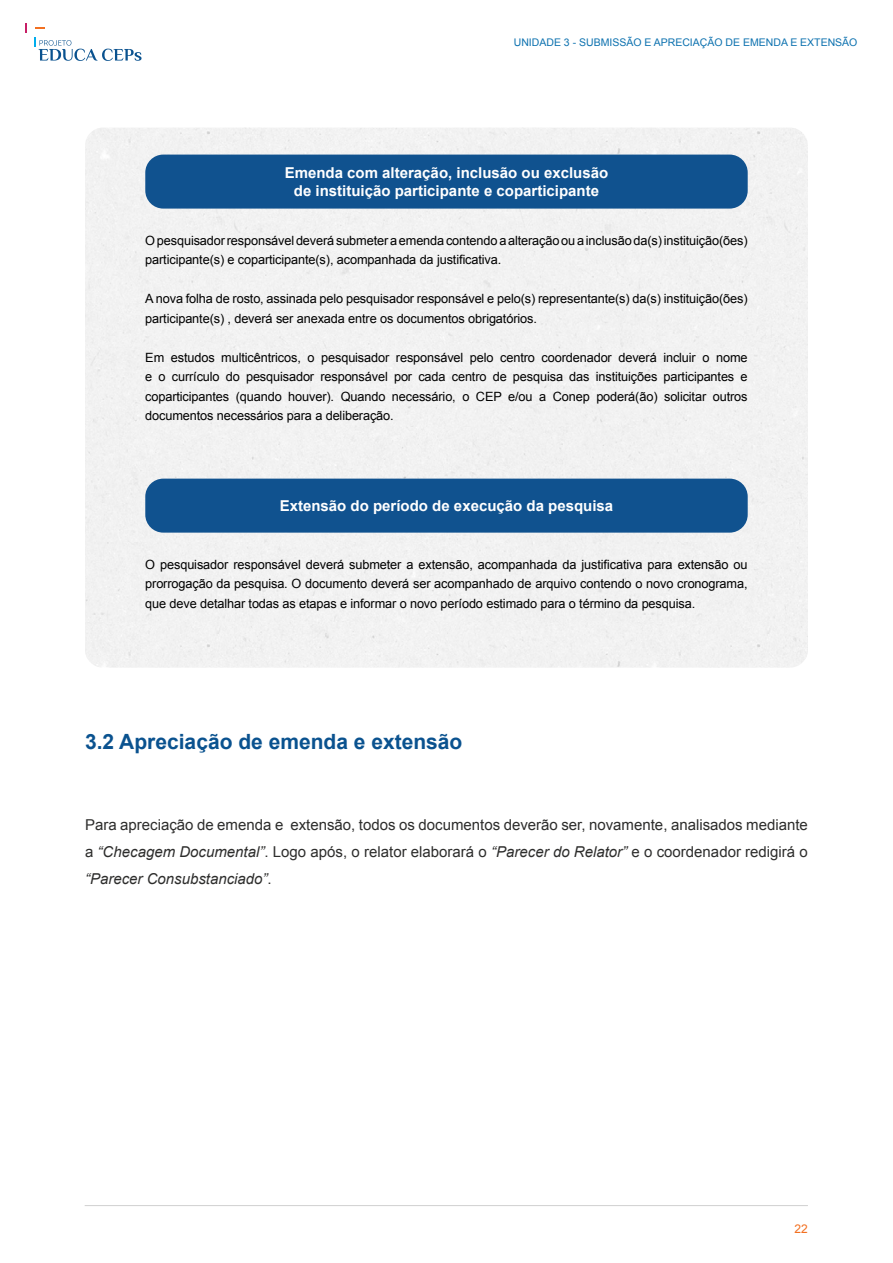
<style>
.page{position:relative;width:893px;height:1263px;background:#fff}
.page>*{position:absolute;margin:0;border:0;box-sizing:border-box;transform-origin:0 0}
.t1{font:700 21px "Arial";color:#0a528f}
.t2{font:15px/27px "Arial";color:#2d2d2c;text-align:justify}
.t3{font:700 15px/18px "Arial";color:#fff;text-align:center}
.t4{font:12.75px/19.5px "Arial";letter-spacing:-.01em;color:#000;text-align:justify}
.t5{font:12px "Arial";color:#f27021}
.t6{font:10.5px "Arial";color:#0c71af}
.s1{font-style:italic}
</style>
<div class="page">
<hr style="left:85px;top:1205px;width:723px;height:1px;background:#d0d0d0">
<svg style="left:25px;top:24px;width:2px;height:9px"></svg>
<svg style="left:34px;top:38px;width:108px;height:23px"></svg>
<div style="left:85px;top:128px;width:723px;height:494px;background:#f2f2f2"></div>
<div style="left:145px;top:479px;width:603px;height:54px;background:#10528f;border-radius:18px"></div>
<div style="left:145px;top:155px;width:603px;height:54px;background:#10528f;border-radius:18px"></div>
<p class="t6" style="left:514px;top:36px;width:345px">UNIDADE 3 - SUBMISSÃO E APRECIAÇÃO DE EMENDA E EXTENSÃO</p>
<p class="t3" style="left:285px;top:164px;width:325px">Emenda com alteração, inclusão ou exclusão de instituição participante e coparticipante</p>
<p class="t4" style="left:145px;top:231px;width:604px">O pesquisador responsável deverá submeter a emenda contendo a alteração ou a inclusão da(s) instituição(ões) participante(s) e coparticipante(s), acompanhada da justificativa.</p>
<p class="t4" style="left:145px;top:289px;width:604px">A nova folha de rosto, assinada pelo pesquisador responsável e pelo(s) representante(s) da(s) instituição(ões) participante(s) , deverá ser anexada entre os documentos obrigatórios.</p>
<p class="t4" style="left:145px;top:348px;width:604px">Em estudos multicêntricos, o pesquisador responsável pelo centro coordenador deverá incluir o nome e o currículo do pesquisador responsável por cada centro de pesquisa das instituições participantes e coparticipantes (quando houver). Quando necessário, o CEP e/ou a Conep poderá(ão) solicitar outros documentos necessários para a deliberação.</p>
<p class="t3" style="left:280px;top:497px;width:335px">Extensão do período de execução da pesquisa</p>
<p class="t4" style="left:145px;top:555px;width:604px">O pesquisador responsável deverá submeter a extensão, acompanhada da justificativa para extensão ou prorrogação da pesquisa. O documento deverá ser acompanhado de arquivo contendo o novo cronograma, que deve detalhar todas as etapas e informar o novo período estimado para o término da pesquisa.</p>
<h1 class="t1" style="left:85px;top:727px;width:379px">3.2 Apreciação de emenda e extensão</h1>
<p class="t2" style="left:85px;top:811px;width:724px">Para apreciação de emenda e extensão, todos os documentos deverão ser, novamente, analisados mediante a <span class="s1">“Checagem Documental”</span>. Logo após, o relator elaborará o <span class="s1">“Parecer do Relator”</span> e o coordenador redigirá o <span class="s1">“Parecer Consubstanciado”</span>.</p>
<p class="t5" style="left:795px;top:1221px;width:15px">22</p>
</div>
